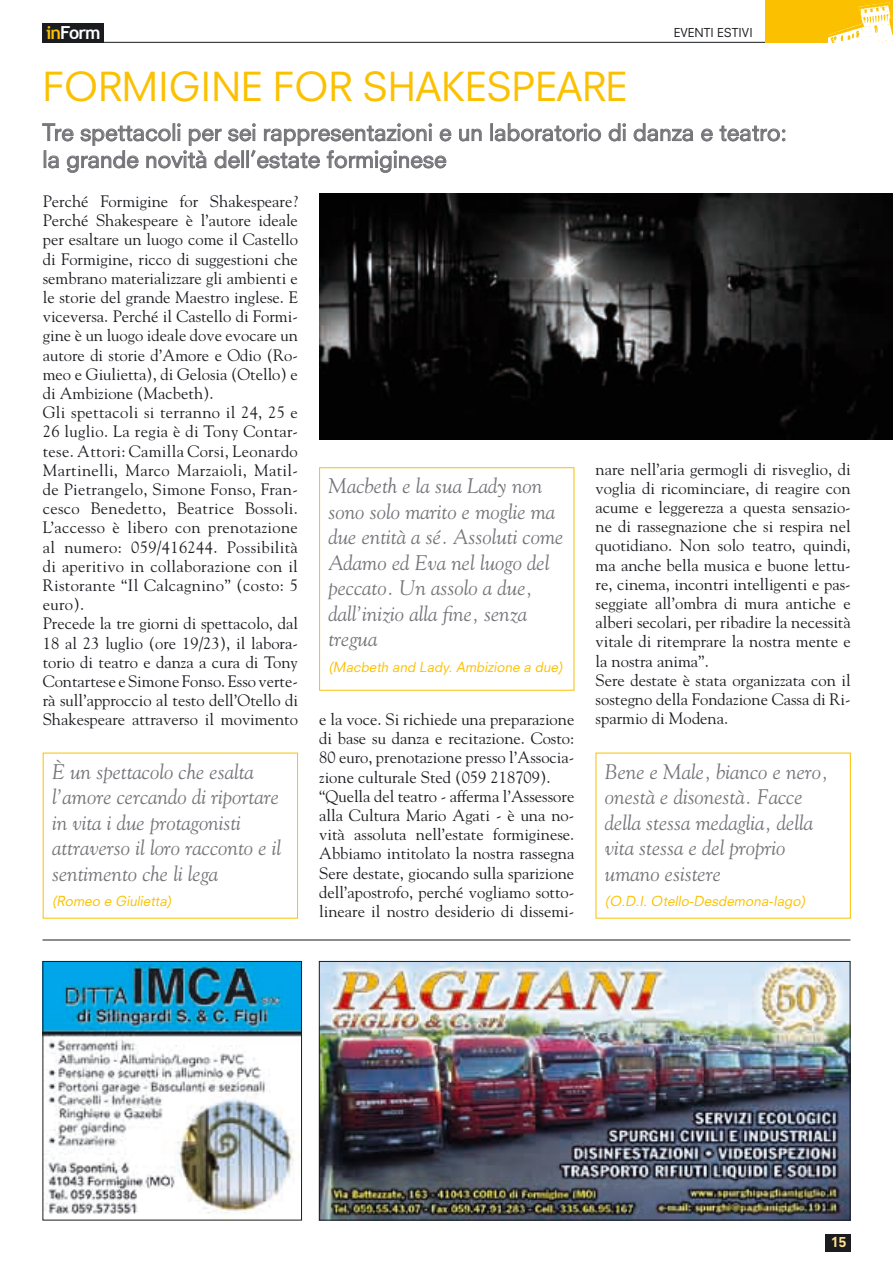
<style>
.page{position:relative;width:893px;height:1263px;background:#fff}
.page>*{position:absolute;margin:0;border:0;box-sizing:border-box;transform-origin:0 0}
.t1{font:39px "Neuzeit S";letter-spacing:-.01em;color:#fbc100}
.t2{font:22.5px/27px "Neuzeit S";color:#757479}
.t3{font:italic 21px/25.5px "Goudy";color:#757479}
.t4{font:700 18px "Trebuchet MS";letter-spacing:-.05em;color:#fff}
.t5{font:16.5px/19.2px "Goudy";color:#1b1c20}
.t6{font:italic 13.5px "Neuzeit S";color:#fbc100}
.t7{font:800 13.5px "Neuzeit S";color:#fee08e}
.t8{font:12px "Neuzeit S";color:#1b1c20}
.s1{color:#fbc100}
</style>
<div class="page">
<hr style="left:43px;top:42px;width:723px;height:1px;background:#1b1c20">
<hr style="left:43px;top:940px;width:807px;height:1px;background:#1b1c20">
<div style="left:43px;top:23px;width:61px;height:19px;background:#1b1c20"></div>
<div style="left:765px;top:0;width:128px;height:43px;background:#fbc100"></div>
<div style="left:825px;top:1234px;width:25px;height:17px;background:#1b1c20"></div>
<img style="left:828px;top:2px;width:65px;height:41px">
<svg style="left:459px;top:129px;width:23px;height:12px"></svg>
<div style="left:490px;top:123px;width:3px;height:18px;border:1px solid #757479"></div>
<svg style="left:495px;top:123px;width:106px;height:18px"></svg>
<svg style="left:609px;top:123px;width:17px;height:18px"></svg>
<svg style="left:634px;top:123px;width:59px;height:18px"></svg>
<svg style="left:701px;top:129px;width:12px;height:12px"></svg>
<svg style="left:719px;top:126px;width:66px;height:15px"></svg>
<svg style="left:42px;top:123px;width:409px;height:50px"></svg>
<img style="left:319px;top:194px;width:574px;height:246px">
<div style="left:319px;top:467px;width:255px;height:224px;border:1px solid #fbc100"></div>
<img style="left:45px;top:963px;width:255px;height:255px">
<div style="left:43px;top:961px;width:259px;height:259px;border:1px solid #1b1c20"></div>
<img style="left:321px;top:963px;width:527px;height:255px">
<div style="left:319px;top:961px;width:531px;height:259px;border:1px solid #1b1c20"></div>
<p class="t4" style="left:46px;top:22px;width:56px"><span class="s1">in</span>Form</p>
<p class="t8" style="left:674px;top:26px;width:80px">eventi estivi</p>
<h1 class="t1" style="left:43px;top:63px;width:586px">Formigin e for Shakespeare</h1>
<h2 class="t2" style="left:43px;top:119px;width:746px">Tre spettacoli per sei rappresentazioni e un laboratorio di danza e teatro: la grande novità dell’estate formiginese</h2>
<p class="t5" style="left:43px;top:191px;width:257px">Perché Formigine for Shakespeare?<br>Perché Shakespeare è l’autore ideale per esaltare un luogo come il Castello di Formigine, ricco di suggestioni che sembrano materializzare gli ambienti e le storie del grande Maestro inglese. E viceversa. Perché il Castello di Formi&shy;gine è un luogo ideale dove evocare un autore di storie d’Amore e Odio (Ro&shy;meo e Giulietta), di Gelosia (Otello) e di Ambizione (Macbeth).<br>Gli spettacoli si terranno il 24, 25 e 26 luglio. La regia è di Tony Contar&shy;tese. Attori: Camilla Corsi, Leonardo Martinelli, Marco Marzaioli, Matil&shy;de Pietrangelo, Simone Fonso, Fran&shy;cesco Benedetto, Beatrice Bossoli.<br>L’accesso è libero con prenotazione al numero: 059/416244. Possibilità di aperitivo in collaborazione con il Ristorante “Il Calcagnino” (costo: 5 euro).<br>Precede la tre giorni di spettacolo, dal 18 al 23 luglio (ore 19/23), il labora&shy;torio di teatro e danza a cura di Tony Contartese e Simone Fonso. Esso verte&shy;rà sull’approccio al testo dell’Otello di Shakespeare attraverso il movimento</p>
<p class="t5" style="left:596px;top:459px;width:257px">nare nell’aria germogli di risveglio, di voglia di ricominciare, di reagire con acume e leggerezza a questa sensazio&shy;ne di rassegnazione che si respira nel quotidiano. Non solo teatro, quindi, ma anche bella musica e buone lettu&shy;re, cinema, incontri intelligenti e pas&shy;seggiate all’ombra di mura antiche e alberi secolari, per ribadire la necessità vitale di ritemprare la nostra mente e la nostra anima”.<br>Sere destate è stata organizzata con il sostegno della Fondazione Cassa di Ri&shy;sparmio di Modena.</p>
<p class="t3" style="left:605px;top:758px;width:225px">Bene e Male, bianco e nero, onestà e disonestà. Facce della stessa medaglia, della vita stessa e del proprio umano esistere</p>
<p class="t6" style="left:605px;top:893px;width:204px">(O.D.I . Otello-Desdemona-Iago)</p>
<p class="t3" style="left:328px;top:473px;width:237px">Macbeth e la sua Lady non sono solo marito e moglie ma due entità a sé. Assoluti come<br>Adamo ed Eva nel luogo del peccato. Un assolo a due, dall’inizio alla fine, senza tregua</p>
<p class="t6" style="left:328px;top:658px;width:238px">(Macbeth and Lady. Ambizione a due)</p>
<p class="t5" style="left:319px;top:709px;width:257px">e la voce. Si richiede una preparazione di base su danza e recitazione. Costo:<br>80 euro, prenotazione presso l’Associa&shy;zione culturale Sted (059 218709). “Quella del teatro - afferma l’Assessore alla Cultura Mario Agati - è una no&shy;vità assoluta nell’estate formiginese.<br>Abbiamo intitolato la nostra rassegna Sere destate, giocando sulla sparizione dell’apostrofo, perché vogliamo sotto&shy;lineare il nostro desiderio di dissemi-</p>
<p class="t3" style="left:52px;top:758px;width:231px">È un spettacolo che esalta l’amore cercando di riportare in vita i due protagonisti attraverso il loro racconto e il sentimento che li lega</p>
<p class="t6" style="left:52px;top:893px;width:123px">(Romeo e Giulietta)</p>
<p class="t7" style="left:831px;top:1234px;width:16px">15</p>
</div>
